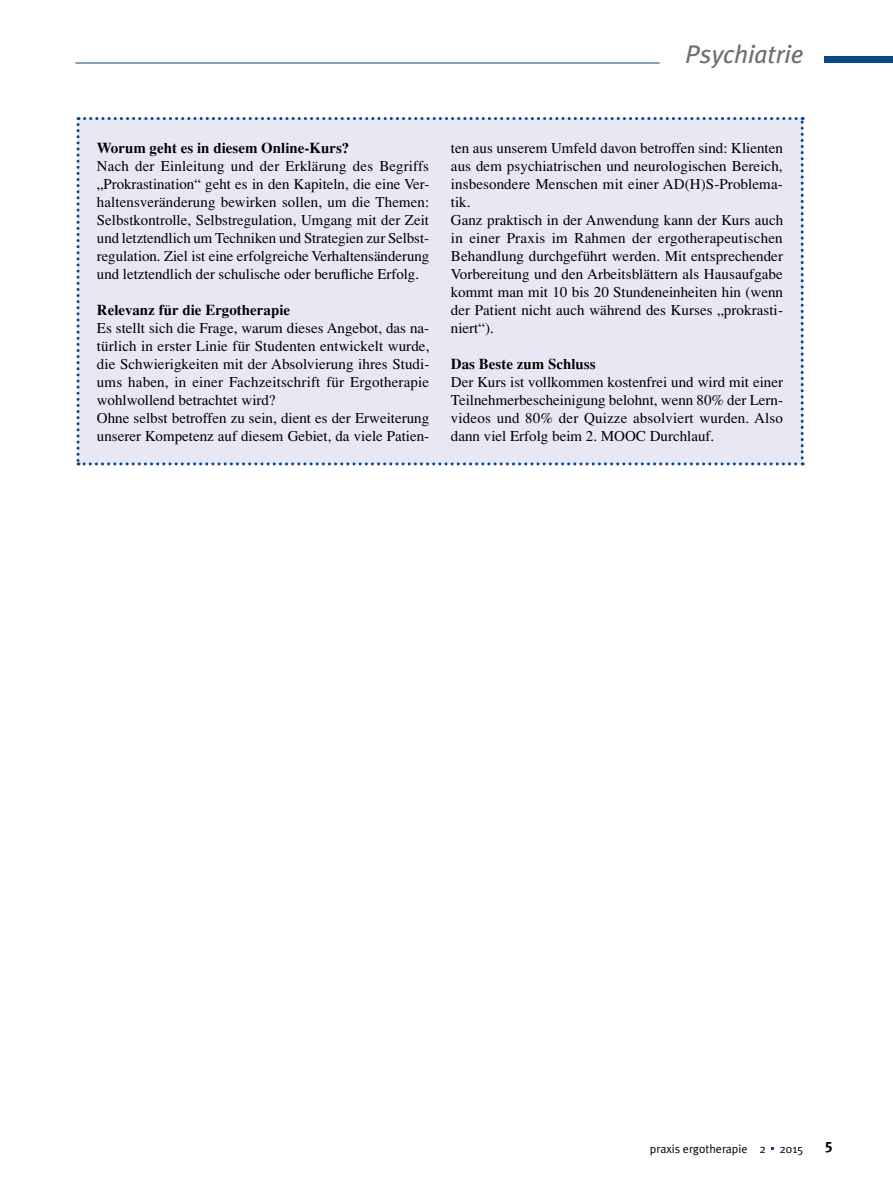
<style>
.page{position:relative;width:893px;height:1191px;background:#fff}
.page>*{position:absolute;margin:0;border:0;box-sizing:border-box;transform-origin:0 0}
.t1{font:italic 25.5px "Meta Plus";color:#6f6f6f}
.t2{font:15px/18px "Times";letter-spacing:.005em;color:#000;text-align:justify}
.t3{font:700 15px "Times";color:#000}
.t4{font:15px "Meta Plus Bold Caps";color:#000}
.t5{font:12px "Meta Plus Normal";color:#000}
</style>
<div class="page">
<hr style="left:75px;top:63px;width:585px;height:1px;background:#094887">
<div style="left:825px;top:57px;width:68px;height:6px;background:#094887"></div>
<div style="left:77px;top:117px;width:727px;height:348px;background:#e7e8f3"></div>
<h1 class="t1" style="left:685px;top:39px;width:120px">Psychiatrie</h1>
<p class="t3" style="left:97px;top:139px;width:254px">Worum geht es in diesem Online-Kurs?</p>
<p class="t2" style="left:97px;top:157px;width:334px">Nach der Einleitung und der Erklärung des Begriffs „Prokrastination“ geht es in den Kapiteln, die eine Ver&shy;haltensveränderung bewirken sollen, um die Themen:<br>Selbstkontrolle, Selbstregulation, Umgang mit der Zeit und letztendlich um Techniken und Strategien zur Selbst&shy;regulation. Ziel ist eine erfolgreiche Verhaltensänderung und letztendlich der schulische oder berufliche Erfolg.</p>
<p class="t3" style="left:97px;top:301px;width:195px">Relevanz für die Ergotherapie</p>
<p class="t2" style="left:97px;top:319px;width:334px;text-align:left">Es stellt sich die Frage, warum dieses Angebot, das na&shy;türlich in erster Linie für Studenten entwickelt wurde, die Schwierigkeiten mit der Absolvierung ihres Studi&shy;ums haben, in einer Fachzeitschrift für Ergotherapie wohlwollend betrachtet wird?<br>Ohne selbst betroffen zu sein, dient es der Erweiterung unserer Kompetenz auf diesem Gebiet, da viele Patien-</p>
<p class="t2" style="left:451px;top:139px;width:334px;text-align:left">ten aus unserem Umfeld davon betroffen sind: Klienten aus dem psychiatrischen und neurologischen Bereich, insbesondere Menschen mit einer AD(H)S-Problema&shy;tik.<br>Ganz praktisch in der Anwendung kann der Kurs auch in einer Praxis im Rahmen der ergotherapeutischen Behandlung durchgeführt werden. Mit entsprechender Vorbereitung und den Arbeitsblättern als Hausaufgabe kommt man mit 10 bis 20 Stundeneinheiten hin (wenn der Patient nicht auch während des Kurses „prokrasti&shy;niert“).</p>
<p class="t3" style="left:451px;top:355px;width:146px">Das Beste zum Schluss</p>
<p class="t2" style="left:451px;top:373px;width:334px">Der Kurs ist vollkommen kostenfrei und wird mit einer Teilnehmerbescheinigung belohnt, wenn 80% der Lern&shy;videos und 80% der Quizze absolviert wurden. Also dann viel Erfolg beim 2. MOOC Durchlauf.</p>
<p class="t5" style="left:650px;top:1141px;width:155px">praxis ergotherapie 2 2015</p>
<p class="t4" style="left:825px;top:1138px;width:10px">5</p>
</div>
